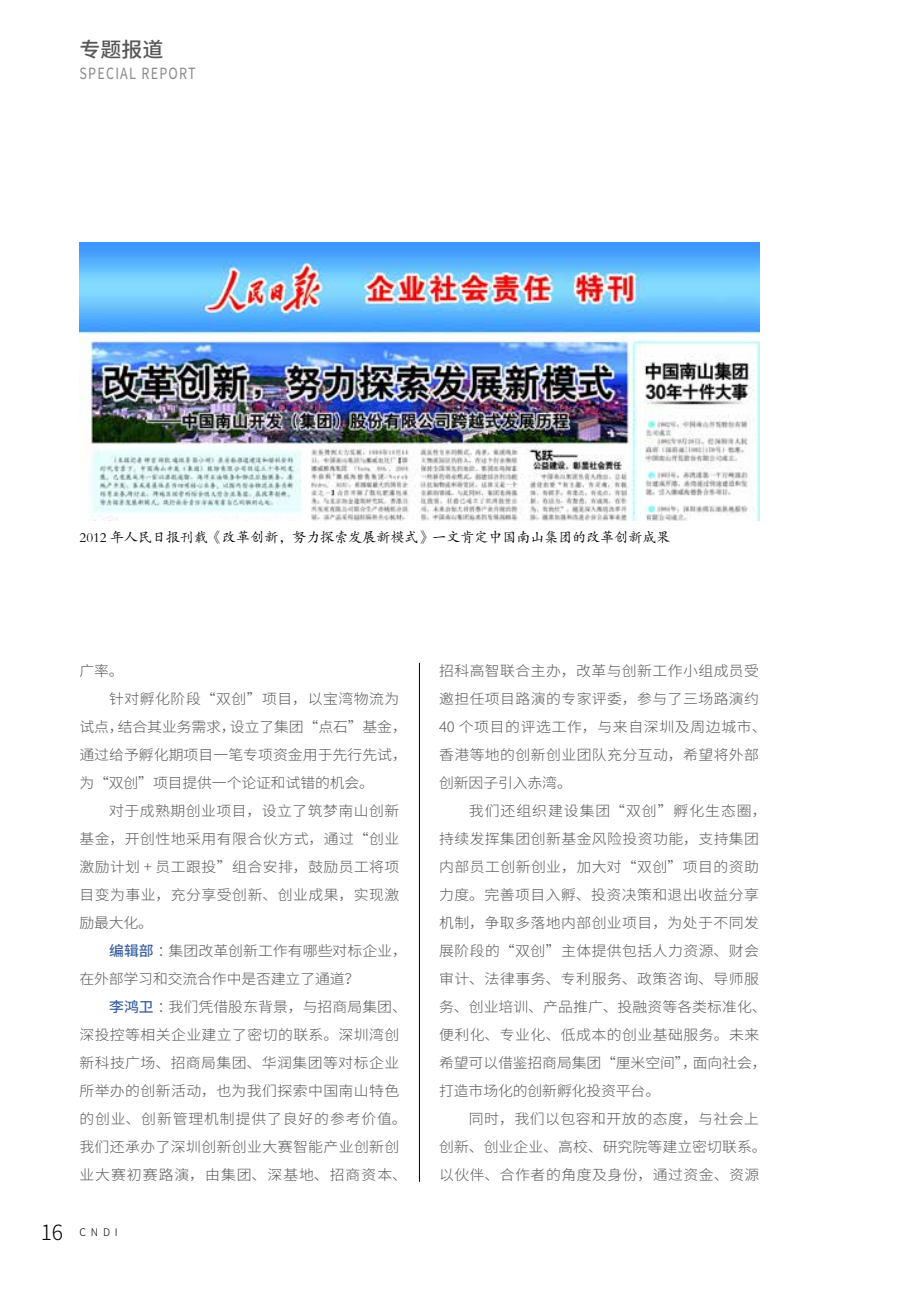
<style>
.page{position:relative;width:918px;height:1290px;background:#fff}
.page>*{position:absolute;margin:0;border:0;box-sizing:border-box;transform-origin:0 0}
.t1{font:500 20.65px "Source Han Sans CN";color:#595757}
.t2{font:15.4px "Source Han Sans CN";letter-spacing:.1em;color:#898989;scale:.82 1}
.t3{font:300 14.35px/28px "Source Han Sans CN";letter-spacing:.025em;color:#595757;scale:1.04 1}
.t4{font:300 14.35px "Source Han Sans CN";letter-spacing:-.01em;color:#595757;scale:1.04 1}
.t5{font:300 14.35px "Source Han Sans CN";color:#595757;scale:1.04 1}
.t6{font:300 14.35px "Source Han Sans CN";letter-spacing:.055em;color:#595757;scale:1.04 1}
.t7{font:300 14.35px "Source Han Sans CN";letter-spacing:.065em;color:#595757;scale:1.04 1}
.t8{font:300 14.35px "Source Han Sans CN";letter-spacing:.005em;color:#595757;scale:1.04 1}
.t9{font:14px "FZKTK GBK1 0";color:#000}
.t10{font:300 10.5px "Source Han Sans CN";color:#000}
.s1{font-weight:500;color:#3e63a1}
.s2{font-size:21px}
</style>
<div class="page">
<img style="left:79px;top:243px;width:680px;height:278px">
<hr style="left:419px;top:663px;width:1px;height:519px;background:#000">
<h1 class="t1" style="left:79px;top:38px;width:85px">专题报道</h1>
<p class="t2" style="left:79px;top:66px;width:143px">SPECIAL REPORT</p>
<p class="t9" style="left:80px;top:530px;width:592px">2012 年人民日报刊载《改革创新，努力探索发展新模式》一文肯定中国南山集团的改革创新成果</p>
<p class="t3" style="left:79px;top:656px;width:44px">广率。</p>
<p class="t3" style="left:109px;top:684px;width:281px">针对孵化阶段“双创”项目，以宝湾物流为</p>
<p class="t4" style="left:79px;top:719px;width:316px">试点，结合其业务需求，设立了集团“点石”基金，</p>
<p class="t5" style="left:79px;top:747px;width:316px">通过给予孵化期项目一笔专项资金用于先行先试，</p>
<p class="t4" style="left:79px;top:775px;width:285px">为“双创”项目提供一个论证和试错的机会。</p>
<p class="t3" style="left:109px;top:796px;width:281px">对于成熟期创业项目，设立了筑梦南山创新</p>
<p class="t3" style="left:79px;top:824px;width:309px">基金，开创性地采用有限合伙方式，通过“创业</p>
<p class="t3" style="left:79px;top:852px;width:309px">激励计划 + 员工跟投”组合安排，鼓励员工将项</p>
<p class="t3" style="left:79px;top:880px;width:309px">目变为事业，充分享受创新、创业成果，实现激</p>
<p class="t3" style="left:79px;top:908px;width:72px">励最大化。</p>
<p class="t5" style="left:109px;top:943px;width:288px"><span class="s1">编辑部</span>：集团改革创新工作有哪些对标企业，</p>
<p class="t4" style="left:79px;top:971px;width:271px">在外部学习和交流合作中是否建立了通道？</p>
<p class="t8" style="left:109px;top:999px;width:288px"><span class="s1">李鸿卫</span>：我们凭借股东背景，与招商局集团、</p>
<p class="t3" style="left:79px;top:1020px;width:309px">深投控等相关企业建立了密切的联系。深圳湾创</p>
<p class="t3" style="left:79px;top:1048px;width:309px">新科技广场、招商局集团、华润集团等对标企业</p>
<p class="t3" style="left:79px;top:1076px;width:309px">所举办的创新活动，也为我们探索中国南山特色</p>
<p class="t6" style="left:79px;top:1111px;width:316px">的创业、创新管理机制提供了良好的参考价值。</p>
<p class="t3" style="left:79px;top:1132px;width:309px">我们还承办了深圳创新创业大赛智能产业创新创</p>
<p class="t7" style="left:79px;top:1167px;width:316px">业大赛初赛路演，由集团、深基地、招商资本、</p>
<p class="t10" style="left:41px;top:1227px;width:79px"><span class="s2">16</span> CNDI</p>
<p class="t3" style="left:439px;top:656px;width:316px">招科高智联合主办，改革与创新工作小组成员受邀担任项目路演的专家评委，参与了三场路演约<br>40 个项目的评选工作，与来自深圳及周边城市、香港等地的创新创业团队充分互动，希望将外部创新因子引入赤湾。</p>
<p class="t3" style="left:439px;top:796px;width:316px;text-indent:30px">我们还组织建设集团“双创”孵化生态圈，持续发挥集团创新基金风险投资功能，支持集团内部员工创新创业，加大对“双创”项目的资助力度。完善项目入孵、投资决策和退出收益分享机制，争取多落地内部创业项目，为处于不同发展阶段的“双创”主体提供包括人力资源、财会审计、法律事务、专利服务、政策咨询、导师服务、创业培训、产品推广、投融资等各类标准化、便利化、专业化、低成本的创业基础服务。未来希望可以借鉴招商局集团“厘米空间”，面向社会，打造市场化的创新孵化投资平台。</p>
<p class="t3" style="left:439px;top:1104px;width:316px;text-indent:30px">同时，我们以包容和开放的态度，与社会上创新、创业企业、高校、研究院等建立密切联系。以伙伴、合作者的角度及身份，通过资金、资源</p>
</div>
